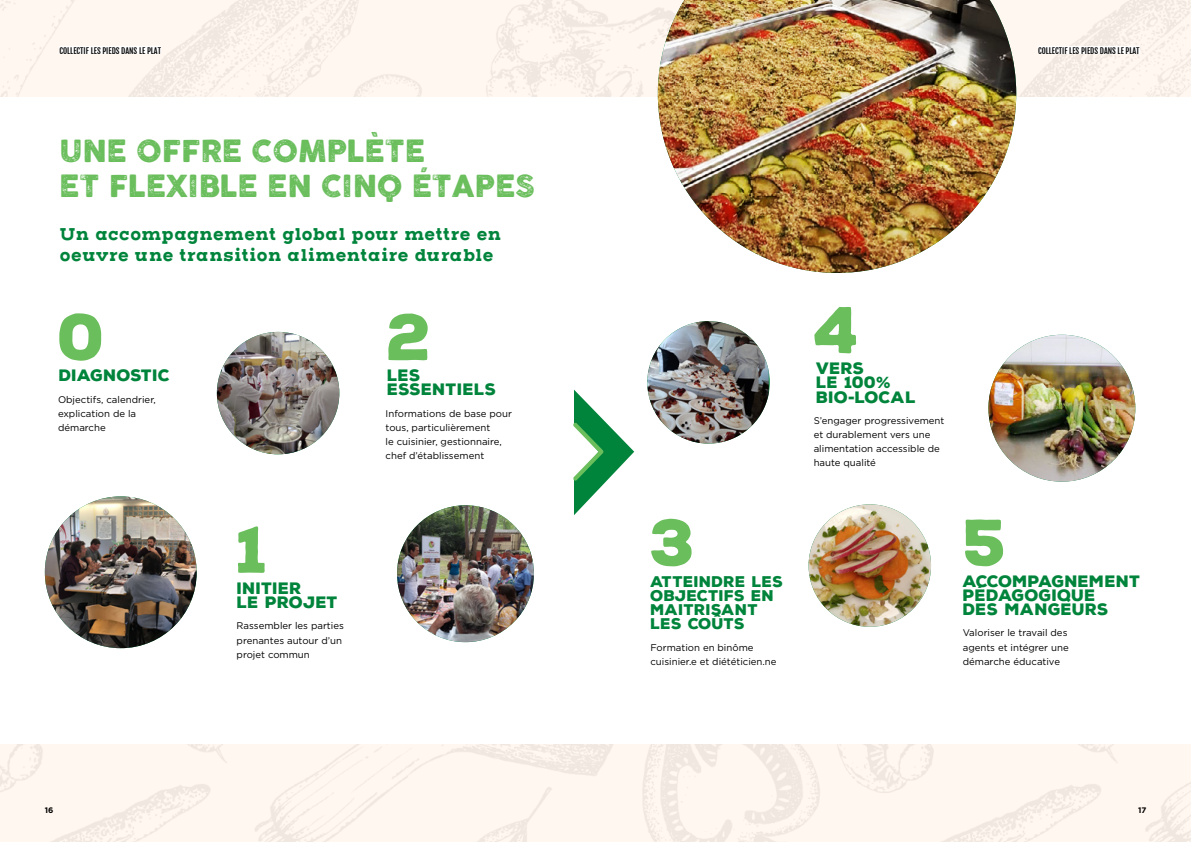
<style>
.page{position:relative;width:1191px;height:842px;background:#fff}
.page>*{position:absolute;margin:0;border:0;box-sizing:border-box;transform-origin:0 0}
.t1{font:900 63.8px "Nexa Rust Sans";color:#6abe5c}
.t2{font:30px/35.4px "COCOGOOSELETTERPRESS";color:#6abe5c}
.t3{font:700 17px/21.3px "Henderson Slab Basic";color:#00843b}
.t4{font:900 16px/14.2px "Nexa Rust Sans";letter-spacing:.01em;color:#00843b}
.t5{font:900 15px/14.2px "Nexa Rust Sans";letter-spacing:.01em;color:#00843b}
.t6{font:9.6px/14.2px "Gotham";color:#000}
.t7{font:8px "Fjalla One";color:#000}
.t8{font:700 8px "Gotham";color:#000}
.s1{font-family:"Gotham"}
</style>
<div class="page">
<img style="left:0;top:0;width:1191px;height:842px">
<div style="left:0;top:98px;width:1191px;height:646px;background:#fff"></div>
<svg style="left:573px;top:390px;width:61px;height:125px"></svg>
<img style="left:808px;top:504px;width:123px;height:123px;border-radius:61px">
<img style="left:647px;top:321px;width:121px;height:123px">
<img style="left:397px;top:505px;width:137px;height:137px;border-radius:68px">
<img style="left:217px;top:332px;width:122px;height:122px;border-radius:61px">
<img style="left:45px;top:496px;width:152px;height:152px;border-radius:76px">
<img style="left:988px;top:335px;width:147px;height:147px;border-radius:73px">
<img style="left:658px;top:0;width:358px;height:273px">
<div style="left:1038px;top:47px;width:101px;height:7px;background:#fff"></div>
<div style="left:60px;top:47px;width:101px;height:7px;background:#fff"></div>
<p class="t7" style="left:60px;top:46px;width:103px">COLLECTIF LES PIEDS DANS LE PLAT</p>
<p class="t7" style="left:1038px;top:46px;width:103px">COLLECTIF LES PIEDS DANS LE PLAT</p>
<h2 class="t2" style="left:59px;top:134px;width:477px">UNE OFFRE COMPLÈTE<br>ET FLEXIBLE EN CINQ ÉTAPES</h2>
<h3 class="t3" style="left:60px;top:224px;width:443px">Un accompagnement global pour mettre en oeuvre une transition alimentaire durable</h3>
<h1 class="t1" style="left:58px;top:294px;width:49px">0</h1>
<h3 class="t4" style="left:59px;top:369px;width:113px">DIAGNOSTIC</h3>
<p class="t6" style="left:58px;top:392px;width:99px">Objectifs, calendrier, explication de la démarche</p>
<h1 class="t1" style="left:237px;top:506px;width:33px">1</h1>
<h3 class="t4" style="left:237px;top:581px;width:103px">INITIER<br>LE PROJET</h3>
<p class="t6" style="left:237px;top:619px;width:109px">Rassembler les parties prenantes autour d’un projet commun</p>
<h1 class="t1" style="left:387px;top:294px;width:46px">2</h1>
<h1 class="t1" style="left:813px;top:287px;width:48px">4</h1>
<h3 class="t4" style="left:387px;top:369px;width:111px">LES<br>ESSENTIELS</h3>
<p class="t6" style="left:385px;top:406px;width:128px">Informations de base pour tous, particulièrement<br>le cuisinier, gestionnaire, chef d’établissement</p>
<h3 class="t4" style="left:816px;top:361px;width:101px">VERS<br>LE 100<span class="s1">%<br></span>BIO<span class="s1">-</span>LOCAL</h3>
<p class="t6" style="left:813px;top:413px;width:132px">S’engager progressivement et durablement vers une alimentation accessible de haute qualité</p>
<h1 class="t1" style="left:650px;top:499px;width:47px">3</h1>
<h3 class="t5" style="left:650px;top:574px;width:134px">ATTEINDRE LES<br>OBJECTIFS EN<br>MAITRISANT<br>LES COÛTS</h3>
<p class="t6" style="left:650px;top:640px;width:128px">Formation en binôme cuisinier.e et diététicien.ne</p>
<h1 class="t1" style="left:963px;top:499px;width:45px">5</h1>
<h3 class="t4" style="left:962px;top:574px;width:179px">ACCOMPAGNEMENT<br>PÉDAGOGIQUE<br>DES MANGEURS</h3>
<p class="t6" style="left:962px;top:626px;width:107px">Valoriser le travail des agents et intégrer une démarche éducative</p>
<p class="t8" style="left:45px;top:804px;width:10px">16</p>
<p class="t8" style="left:1138px;top:804px;width:10px">17</p>
</div>
